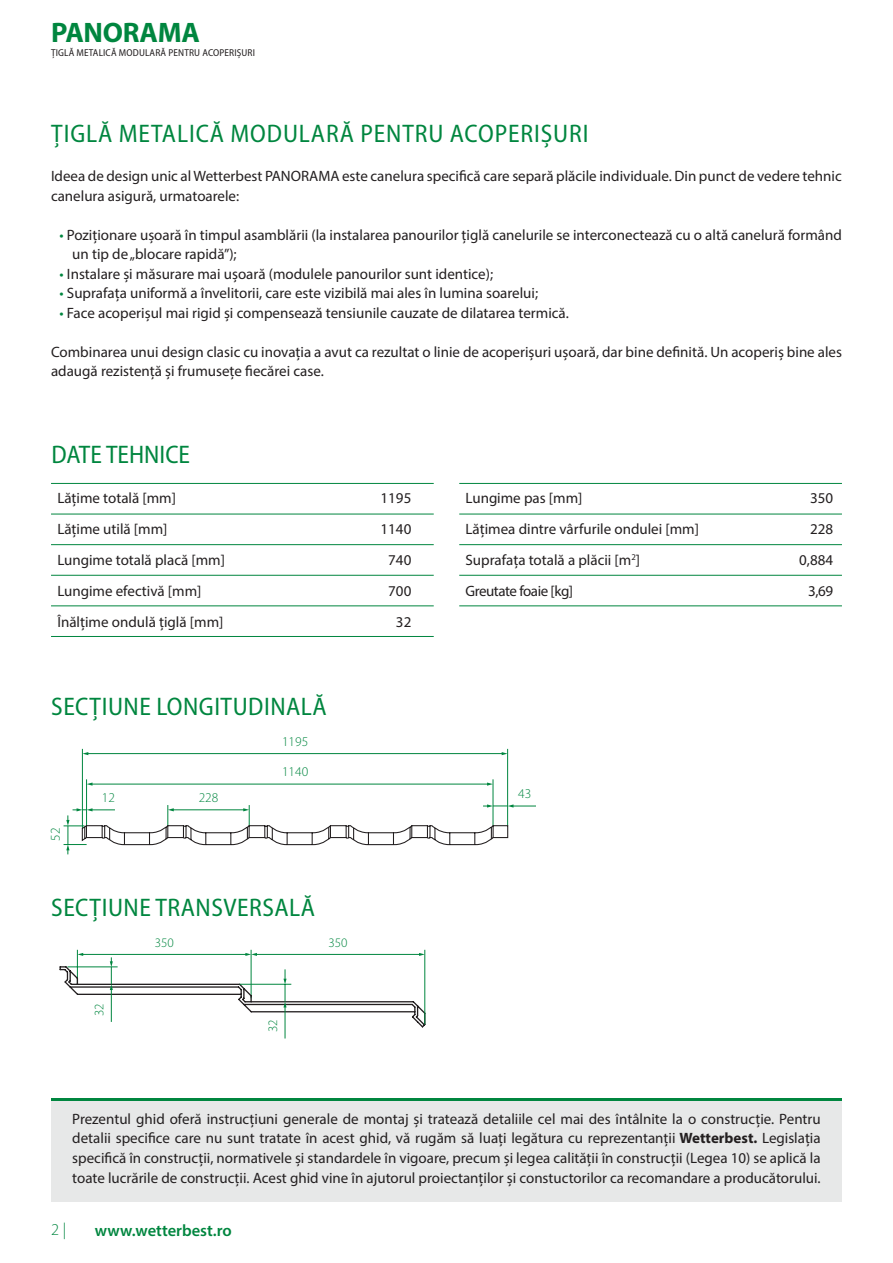
<style>
.page{position:relative;width:893px;height:1263px;background:#fff}
.page>*{position:absolute;margin:0;border:0;box-sizing:border-box;transform-origin:0 0}
.t1{font:700 28.35px "Myriad Pro";letter-spacing:-.01em;color:#00863f}
.naglowek_lewa{font:semi-condensed 25.5px "Myriad Pro";letter-spacing:.02em;color:#00863f}
.naglowek_lewa-2{font:semi-condensed 25.5px "Myriad Pro";color:#00863f}
.t2{font:600 16.5px "Myriad Pro";color:#00863f}
.t3{font:300 16.5px "Myriad Pro";color:#00863f}
.tekst{font:15px/19.5px "Myriad Pro";color:#231f20}
.tekst-2{font:15px "Myriad Pro";letter-spacing:-.03em;color:#231f20}
.t4{font:300 13.5px "Myriad Pro";color:#00863f}
.t5{font:300 13.05px "Myriad Pro";color:#00863f}
.t6{font:semi-condensed 10.05px "Myriad Pro";letter-spacing:.015em;color:#231f20}
.s1{color:#00863f}
.s2{font-weight:700}
</style>
<div class="page">
<div style="left:51px;top:1101px;width:791px;height:100px;background:#e7e8e8"></div>
<hr style="left:51px;top:1099px;width:791px;height:2px;background:#00863f">
<hr style="left:51px;top:514px;width:383px;height:1px;background:#00863f">
<hr style="left:51px;top:544px;width:383px;height:1px;background:#00863f">
<hr style="left:51px;top:575px;width:383px;height:1px;background:#00863f">
<hr style="left:51px;top:605px;width:383px;height:1px;background:#00863f">
<hr style="left:51px;top:636px;width:383px;height:1px;background:#00863f">
<hr style="left:51px;top:483px;width:383px;height:1px;background:#00863f">
<hr style="left:459px;top:514px;width:383px;height:1px;background:#00863f">
<hr style="left:459px;top:544px;width:383px;height:1px;background:#00863f">
<hr style="left:459px;top:575px;width:383px;height:1px;background:#00863f">
<hr style="left:459px;top:605px;width:383px;height:1px;background:#00863f">
<hr style="left:459px;top:483px;width:383px;height:1px;background:#00863f">
<hr style="left:91px;top:784px;width:397px;height:1px;background:#00863f">
<svg style="left:87px;top:782px;width:6px;height:4px"></svg>
<svg style="left:487px;top:782px;width:6px;height:4px"></svg>
<hr style="left:86px;top:779px;width:1px;height:47px;background:#00863f">
<hr style="left:493px;top:779px;width:1px;height:47px;background:#00863f">
<hr style="left:87px;top:753px;width:416px;height:1px;background:#00863f">
<hr style="left:82px;top:749px;width:1px;height:79px;background:#00863f">
<hr style="left:507px;top:749px;width:1px;height:77px;background:#00863f">
<svg style="left:64px;top:804px;width:472px;height:50px"></svg>
<hr style="left:77px;top:950px;width:1px;height:34px;background:#00863f">
<hr style="left:251px;top:950px;width:1px;height:48px;background:#00863f">
<hr style="left:285px;top:1006px;width:1px;height:32px;background:#00863f">
<hr style="left:425px;top:950px;width:1px;height:74px;background:#00863f">
<svg style="left:59px;top:953px;width:367px;height:76px"></svg>
<h1 class="t1" style="left:51px;top:14px;width:150px">PANORAMA</h1>
<p class="t6" style="left:51px;top:47px;width:206px">ȚIGLĂ METALICĂ MODULARĂ PENTRU ACOPERIȘURI</p>
<p class="naglowek_lewa" style="left:51px;top:118px;width:539px">ȚIGLĂ METALICĂ MODULARĂ PENTRU ACOPERIȘURI</p>
<p class="tekst" style="left:51px;top:166px;width:792px">Ideea de design unic al Wetterbest PANORAMA este canelura specifică care separă plăcile individuale. Din punct de vedere tehnic canelura asigură, urmatoarele:</p>
<p class="tekst" style="left:72px;top:225px;width:771px;text-indent:-13px"><span class="s1">•</span> Poziționare ușoară în timpul asamblării (la instalarea panourilor țiglă canelurile se interconectează cu o altă canelură formând un tip de „blocare rapidă”);</p>
<p class="tekst" style="left:60px;top:264px;width:435px"><span class="s1">•</span> Instalare și măsurare mai ușoară (modulele panourilor sunt identice);</p>
<p class="tekst" style="left:60px;top:283px;width:480px"><span class="s1">•</span> Suprafața uniformă a învelitorii, care este vizibilă mai ales în lumina soarelui;</p>
<p class="tekst" style="left:60px;top:303px;width:511px"><span class="s1">•</span> Face acoperișul mai rigid și compensează tensiunile cauzate de dilatarea termică.</p>
<p class="tekst" style="left:51px;top:342px;width:792px">Combinarea unui design clasic cu inovația a avut ca rezultat o linie de acoperișuri ușoară, dar bine definită. Un acoperiș bine ales adaugă rezistență și frumusețe fiecărei case.</p>
<p class="naglowek_lewa-2" style="left:52px;top:439px;width:140px">DATE TEHNICE</p>
<p class="tekst" style="left:57px;top:488px;width:120px">Lățime totală [mm]</p>
<p class="tekst" style="left:381px;top:488px;width:32px">1195</p>
<p class="tekst" style="left:57px;top:519px;width:112px">Lățime utilă [mm]</p>
<p class="tekst" style="left:381px;top:519px;width:32px">1140</p>
<p class="tekst" style="left:57px;top:550px;width:169px">Lungime totală placă [mm]</p>
<p class="tekst" style="left:388px;top:550px;width:25px">740</p>
<p class="tekst" style="left:57px;top:581px;width:146px">Lungime efectivă [mm]</p>
<p class="tekst" style="left:388px;top:581px;width:25px">700</p>
<p class="tekst" style="left:57px;top:612px;width:168px">Înălțime ondulă țiglă [mm]</p>
<p class="tekst" style="left:396px;top:612px;width:17px">32</p>
<p class="naglowek_lewa" style="left:51px;top:691px;width:277px">SECȚIUNE LONGITUDINALĂ</p>
<p class="t4" style="left:282px;top:734px;width:28px">1195</p>
<p class="t4" style="left:282px;top:764px;width:28px">1140</p>
<p class="tekst" style="left:466px;top:488px;width:118px">Lungime pas [mm]</p>
<p class="tekst" style="left:810px;top:488px;width:25px">350</p>
<p class="tekst" style="left:466px;top:519px;width:235px">Lățimea dintre vârfurile ondulei [mm]</p>
<p class="tekst" style="left:810px;top:519px;width:25px">228</p>
<p class="tekst" style="left:466px;top:550px;width:176px">Suprafața totală a plăcii [m<sup>2</sup>]</p>
<p class="tekst" style="left:799px;top:550px;width:35px">0,884</p>
<p class="tekst-2" style="left:466px;top:581px;width:109px">Greutate foaie [kg]</p>
<p class="tekst" style="left:808px;top:581px;width:26px">3,69</p>
<p class="t4" style="left:48px;top:841px;width:15px;rotate:-90deg">52</p>
<p class="t4" style="left:102px;top:790px;width:15px">12</p>
<p class="t4" style="left:199px;top:790px;width:21px">228</p>
<p class="t4" style="left:518px;top:786px;width:15px">43</p>
<p class="naglowek_lewa" style="left:51px;top:892px;width:265px">SECȚIUNE TRANSVERSALĂ</p>
<p class="t5" style="left:155px;top:935px;width:21px">350</p>
<p class="t5" style="left:329px;top:935px;width:21px">350</p>
<p class="t5" style="left:92px;top:1016px;width:14px;rotate:-90deg">32</p>
<p class="t5" style="left:266px;top:1032px;width:14px;rotate:-90deg">32</p>
<p class="tekst" style="left:72px;top:1109px;width:750px;text-align:justify">Prezentul ghid oferă instrucțiuni generale de montaj și tratează detaliile cel mai des întâlnite la o construcție. Pentru detalii specifice care nu sunt tratate în acest ghid, vă rugăm să luați legătura cu reprezentanții <span class="s2">Wetterbest.</span> Legislația specifică în construcții, normativele și standardele în vigoare, precum și legea calității în construcții (Legea 10) se aplică la toate lucrările de construcții. Acest ghid vine în ajutorul proiectanților și constuctorilor ca recomandare a producătorului.</p>
<p class="t3" style="left:51px;top:1220px;width:17px">2 |</p>
<p class="t2" style="left:95px;top:1220px;width:138px">www.wetterbest.ro</p>
</div>
